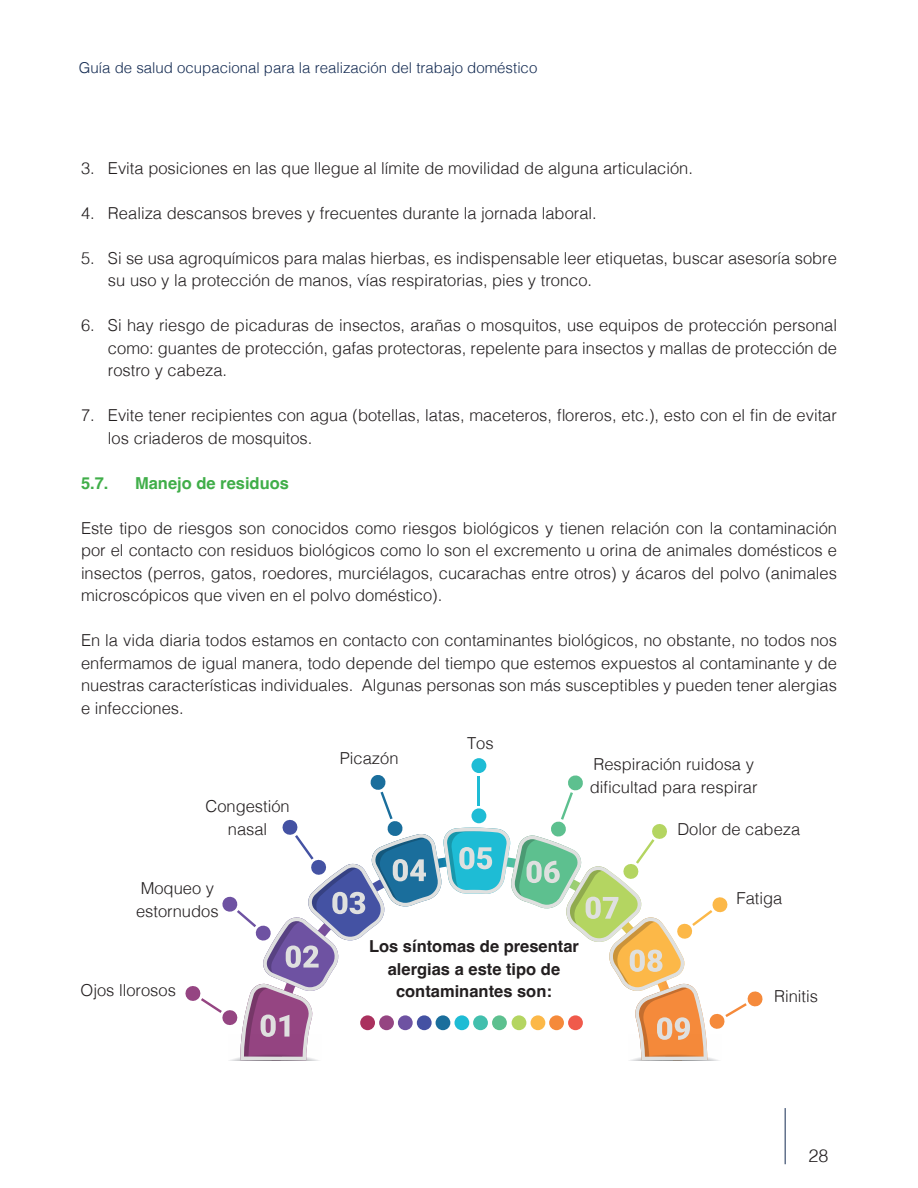
<style>
.page{position:relative;width:918px;height:1188px;background:#fff}
.page>*{position:absolute;margin:0;border:0;box-sizing:border-box;transform-origin:0 0}
.t1{font:300 18px "Helvetica";color:#231f20}
.t2{font:300 16.5px/22.5px "Helvetica";color:#231f20}
.t3{font:700 16.5px/22.5px "Helvetica";color:#231f20;text-align:center}
.t4{font:700 16.5px "Helvetica";color:#40ae49}
.t5{font:300 15px "Helvetica";color:#152c53}
</style>
<div class="page">
<hr style="left:785px;top:1108px;width:1px;height:56px;background:#152c53">
<div style="left:471px;top:758px;width:15px;height:15px;background:#1ebcd5;border-radius:50%"></div>
<svg style="left:185px;top:775px;width:578px;height:285px"></svg>
<p class="t5" style="left:79px;top:55px;width:460px">Guía de salud ocupacional para la realización del trabajo doméstico</p>
<p class="t2" style="left:81px;top:156px;width:614px">3. Evita posiciones en las que llegue al límite de movilidad de alguna articulación.</p>
<p class="t2" style="left:81px;top:201px;width:517px">4. Realiza descansos breves y frecuentes durante la jornada laboral.</p>
<p class="t2" style="left:108px;top:246px;width:730px;text-indent:-27px">5. Si se usa agroquímicos para malas hierbas, es indispensable leer etiquetas, buscar asesoría sobre su uso y la protección de manos, vías respiratorias, pies y tronco.</p>
<p class="t2" style="left:108px;top:313px;width:731px;text-align:justify;text-indent:-27px">6. Si hay riesgo de picaduras de insectos, arañas o mosquitos, use equipos de protección personal como: guantes de protección, gafas protectoras, repelente para insectos y mallas de protección de rostro y cabeza.</p>
<p class="t2" style="left:108px;top:403px;width:731px;text-indent:-27px">7. Evite tener recipientes con agua (botellas, latas, maceteros, floreros, etc.), esto con el fin de evitar los criaderos de mosquitos.</p>
<p class="t4" style="left:81px;top:473px;width:29px">5.7.</p>
<p class="t4" style="left:135px;top:473px;width:156px">Manejo de residuos</p>
<p class="t2" style="left:81px;top:516px;width:758px;text-align:justify">Este tipo de riesgos son conocidos como riesgos biológicos y tienen relación con la contaminación por el contacto con residuos biológicos como lo son el excremento u orina de animales domésticos e insectos (perros, gatos, roedores, murciélagos, cucarachas entre otros) y ácaros del polvo (animales microscópicos que viven en el polvo doméstico).</p>
<p class="t2" style="left:81px;top:628px;width:758px;text-align:justify">En la vida diaria todos estamos en contacto con contaminantes biológicos, no obstante, no todos nos enfermamos de igual manera, todo depende del tiempo que estemos expuestos al contaminante y de nuestras características individuales. Algunas personas son más susceptibles y pueden tener alergias e infecciones.</p>
<p class="t2" style="left:205px;top:794px;width:86px;text-align:center">Congestión nasal</p>
<p class="t2" style="left:340px;top:746px;width:60px">Picazón</p>
<p class="t2" style="left:467px;top:731px;width:28px">Tos</p>
<p class="t2" style="left:590px;top:752px;width:169px">Respiración ruidosa y dificultad para respirar</p>
<p class="t2" style="left:677px;top:817px;width:124px">Dolor de cabeza</p>
<p class="t2" style="left:136px;top:876px;width:84px">Moqueo y estornudos</p>
<p class="t3" style="left:369px;top:937px;width:211px">Los síntomas de presentar alergias a este tipo de</p>
<p class="t2" style="left:81px;top:977px;width:97px">Ojos llorosos</p>
<p class="t3" style="left:396px;top:982px;width:157px">contaminantes son:</p>
<p class="t2" style="left:737px;top:886px;width:47px">Fatiga</p>
<p class="t2" style="left:774px;top:983px;width:46px">Rinitis</p>
<p class="t1" style="left:808px;top:1140px;width:22px">28</p>
</div>
